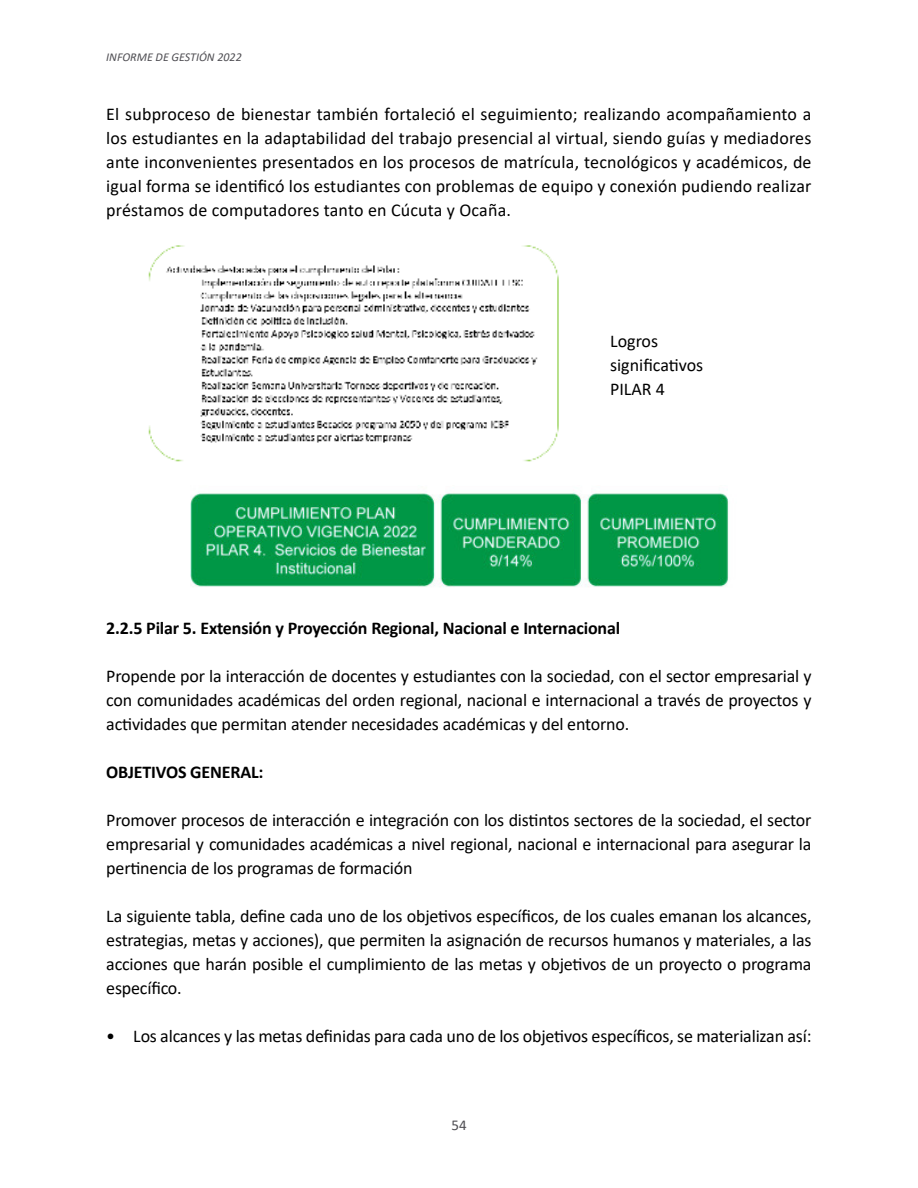
<style>
.page{position:relative;width:918px;height:1188px;background:#fff}
.page>*{position:absolute;margin:0;border:0;box-sizing:border-box;transform-origin:0 0}
.t1{font:18px/24px "Calibri";letter-spacing:-.01em;color:#000;text-align:justify}
.t2{font:700 18px "Calibri";letter-spacing:-.01em;color:#000}
.t3{font:15px "Calibri";color:#4f4e53}
.t4{font:italic 12px "Calibri";color:#4f4e53}
</style>
<div class="page">
<img style="left:148px;top:245px;width:411px;height:217px">
<img style="left:190px;top:492px;width:539px;height:95px">
<p class="t4" style="left:106px;top:50px;width:137px">INFORME DE GESTIÓN 2022</p>
<p class="t1" style="left:106px;top:101px;width:707px">El subproceso de bienestar también fortaleció el seguimiento; realizando acompañamiento a los estudiantes en la adaptabilidad del trabajo presencial al virtual, siendo guías y mediadores ante inconvenientes presentados en los procesos de matrícula, tecnológicos y académicos, de igual forma se iden琀椀昀椀có los estudiantes con problemas de equipo y conexión pudiendo realizar préstamos de computadores tanto en Cúcuta y Ocaña.</p>
<p class="t1" style="left:610px;top:329px;width:95px;text-align:left">Logros<br>signi昀椀ca琀椀vos<br>PILAR 4</p>
<p class="t2" style="left:106px;top:619px;width:515px">2.2.5 Pilar 5. Extensión y Proyección Regional, Nacional e Internacional</p>
<p class="t1" style="left:106px;top:664px;width:707px">Propende por la interacción de docentes y estudiantes con la sociedad, con el sector empresarial y con comunidades académicas del orden regional, nacional e internacional a través de proyectos y ac琀椀vidades que permitan atender necesidades académicas y del entorno.</p>
<p class="t2" style="left:106px;top:763px;width:159px">OBJETIVOS GENERAL:</p>
<p class="t1" style="left:106px;top:808px;width:707px">Promover procesos de interacción e integración con los dis琀椀ntos sectores de la sociedad, el sector empresarial y comunidades académicas a nivel regional, nacional e internacional para asegurar la per琀椀nencia de los programas de formación</p>
<p class="t1" style="left:106px;top:904px;width:707px">La siguiente tabla, de昀椀ne cada uno de los obje琀椀vos especí昀椀cos, de los cuales emanan los alcances, estrategias, metas y acciones), que permiten la asignación de recursos humanos y materiales, a las acciones que harán posible el cumplimiento de las metas y obje琀椀vos de un proyecto o programa especí昀椀co.</p>
<p class="t1" style="left:106px;top:1024px;width:707px">• Los alcances y las metas de昀椀nidas para cada uno de los obje琀椀vos especí昀椀cos, se materializan así:</p>
<p class="t3" style="left:451px;top:1117px;width:17px">54</p>
</div>
